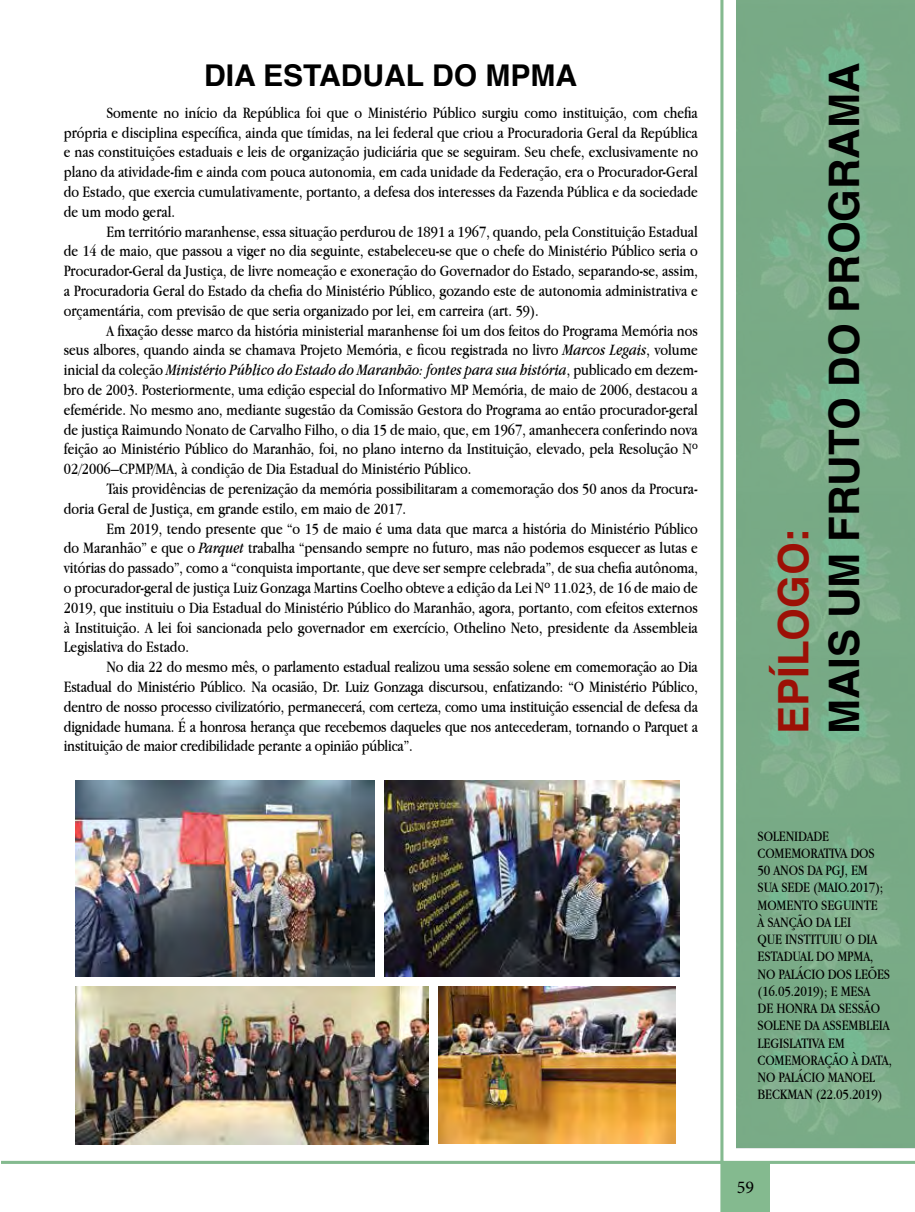
<style>
.page{position:relative;width:915px;height:1212px;background:#fff}
.page>*{position:absolute;margin:0;border:0;box-sizing:border-box;transform-origin:0 0}
.t1{font:700 42px "Helvetica";color:#000}
.t2{font:700 42px "Helvetica";color:#9c1006}
.t3{font:700 30px "Helvetica";color:#000}
.t4{font:18px "Minion Pro";color:#000}
.t5{font:16.5px/19.8px "Apple Garamond";color:#000;text-align:justify}
.t6{font:15px/17.2px "Apple Garamond";letter-spacing:-.01em;color:#000}
.s1{font-style:italic}
</style>
<div class="page">
<hr style="left:1px;top:1161px;width:913px;height:3px;background:#84ba8f">
<hr style="left:720px;top:0;width:3px;height:1212px;background:#84ba8f">
<div style="left:723px;top:1161px;width:47px;height:51px;background:#84ba8f"></div>
<img style="left:384px;top:780px;width:295px;height:196px">
<img style="left:438px;top:987px;width:236px;height:156px">
<img style="left:75px;top:987px;width:353px;height:157px">
<img style="left:75px;top:780px;width:299px;height:196px">
<h2 class="t3" style="left:204px;top:52px;width:374px">DIA ESTADUAL DO MPMA</h2>
<p class="t5" style="left:64px;top:102px;width:635px;text-indent:43px">Somente no início da República foi que o Ministério Público surgiu como instituição, com chefia própria e disciplina específica, ainda que tímidas, na lei federal que criou a Procuradoria Geral da República e nas constituições estaduais e leis de organização judiciária que se seguiram. Seu chefe, exclusivamente no plano da atividade-fim e ainda com pouca autonomia, em cada unidade da Federação, era o Procurador-Geral do Estado, que exercia cumulativamente, portanto, a defesa dos interesses da Fazenda Pública e da sociedade de um modo geral.</p>
<p class="t5" style="left:64px;top:221px;width:635px;text-indent:43px">Em território maranhense, essa situação perdurou de 1891 a 1967, quando, pela Constituição Estadual de 14 de maio, que passou a viger no dia seguinte, estabeleceu-se que o chefe do Ministério Público seria o Procurador-Geral da Justiça, de livre nomeação e exoneração do Governador do Estado, separando-se, assim, a Procuradoria Geral do Estado da chefia do Ministério Público, gozando este de autonomia administrativa e orçamentária, com previsão de que seria organizado por lei, em carreira (art. 59).</p>
<p class="t5" style="left:64px;top:320px;width:635px;text-indent:43px">A fixação desse marco da história ministerial maranhense foi um dos feitos do Programa Memória nos seus albores, quando ainda se chamava Projeto Memória, e ficou registrada no livro <span class="s1">Marcos Legais</span>, volume inicial da coleção <span class="s1">Ministério Público do Estado do Maranhão: fontes para sua história</span>, publicado em dezem&shy;bro de 2003. Posteriormente, uma edição especial do Informativo MP Memória, de maio de 2006, destacou a efeméride. No mesmo ano, mediante sugestão da Comissão Gestora do Programa ao então procurador-geral de justiça Raimundo Nonato de Carvalho Filho, o dia 15 de maio, que, em 1967, amanhecera conferindo nova feição ao Ministério Público do Maranhão, foi, no plano interno da Instituição, elevado, pela Resolução Nº 02/2006–CPMP/MA, à condição de Dia Estadual do Ministério Público.</p>
<p class="t5" style="left:64px;top:478px;width:635px;text-indent:43px">Tais providências de perenização da memória possibilitaram a comemoração dos 50 anos da Procura&shy;doria Geral de Justiça, em grande estilo, em maio de 2017.</p>
<p class="t5" style="left:64px;top:518px;width:635px;text-indent:43px">Em 2019, tendo presente que “o 15 de maio é uma data que marca a história do Ministério Público do Maranhão” e que o <span class="s1">Parquet</span> trabalha “pensando sempre no futuro, mas não podemos esquecer as lutas e vitórias do passado”, como a “conquista importante, que deve ser sempre celebrada”, de sua chefia autônoma, o procurador-geral de justiça Luiz Gonzaga Martins Coelho obteve a edição da Lei Nº 11.023, de 16 de maio de 2019, que instituiu o Dia Estadual do Ministério Público do Maranhão, agora, portanto, com efeitos externos à Instituição. A lei foi sancionada pelo governador em exercício, Othelino Neto, presidente da Assembleia Legislativa do Estado.</p>
<p class="t5" style="left:64px;top:657px;width:635px;text-indent:43px">No dia 22 do mesmo mês, o parlamento estadual realizou uma sessão solene em comemoração ao Dia Estadual do Ministério Público. Na ocasião, Dr. Luiz Gonzaga discursou, enfatizando: “O Ministério Público, dentro de nosso processo civilizatório, permanecerá, com certeza, como uma instituição essencial de defesa da dignidade humana. É a honrosa herança que recebemos daqueles que nos antecederam, tornando o Parquet a instituição de maior credibilidade perante a opinião pública”.</p>
<h1 class="t2" style="left:759px;top:734px;width:207px;rotate:-90deg">EPÍLOGO:</h1>
<h1 class="t1" style="left:810px;top:734px;width:673px;rotate:-90deg">MAIS UM FRUTO DO PROGRAMA</h1>
<p class="t6" style="left:757px;top:827px;width:136px">SOLENIDADE<br>COMEMORATIVA DOS<br>50 ANOS DA PGJ, EM<br>SUA SEDE (MAIO.2017);<br>MOMENTO SEGUINTE<br>À SANÇÃO DA LEI<br>QUE INSTITUIU O DIA<br>ESTADUAL DO MPMA,<br>NO PALÁCIO DOS LEÕES (16.05.2019); E MESA<br>DE HONRA DA SESSÃO<br>SOLENE DA ASSEMBLEIA<br>LEGISLATIVA EM<br>COMEMORAÇÃO À DATA,<br>NO PALÁCIO MANOEL<br>BECKMAN (22.05.2019)</p>
<p class="t4" style="left:736px;top:1175px;width:19px">59</p>
</div>
